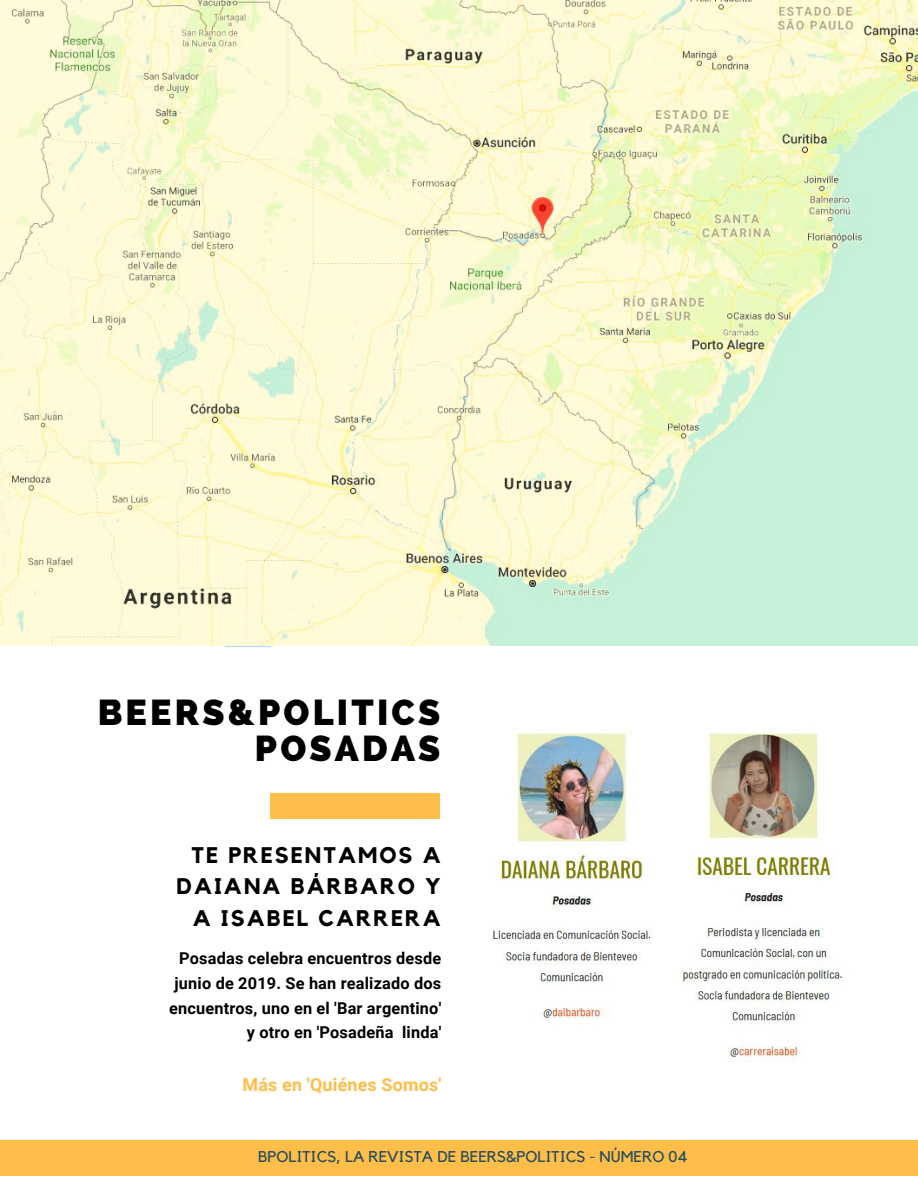
<style>
.page{position:relative;width:918px;height:1188px;background:#fff}
.page>*{position:absolute;margin:0;border:0;box-sizing:border-box;transform-origin:0 0}
.t1{font:800 35.85px/36px "Raleway";letter-spacing:.09em;color:#000;text-align:right}
.t2{font:700 22.5px/31.5px "Kollektif";letter-spacing:.09em;color:#000;text-align:right}
.t3{font:700 17.85px "Roboto";letter-spacing:.01em;color:#ffbd4a}
.t4{font:700 16.35px/24.6px "Roboto";letter-spacing:.01em;color:#000;text-align:right}
.t5{font:15.6px "Kollektif";color:#254f5e}
</style>
<div class="page">
<div style="left:270px;top:794px;width:170px;height:25px;background:#ffbd4a"></div>
<div style="left:0;top:1140px;width:918px;height:35px;background:#ffbd4a"></div>
<img style="left:0;top:0;width:918px;height:646px">
<img style="left:492px;top:728px;width:351px;height:334px">
<h1 class="t1" style="left:98px;top:695px;width:344px">BEERS&amp;POLITICS<br>POSADAS</h1>
<h2 class="t2" style="left:177px;top:840px;width:266px">TE PRESENTAMOS A<br>DAIANA BÁRBARO Y<br>A ISABEL CARRERA</h2>
<p class="t4" style="left:169px;top:947px;width:274px">Posadas celebra encuentros desde junio de 2019. Se han realizado dos encuentros, uno en el 'Bar argentino' y otro en 'Posadeña linda'</p>
<p class="t3" style="left:243px;top:1074px;width:200px">Más en 'Quiénes Somos'</p>
<p class="t5" style="left:258px;top:1149px;width:431px">BPOLITICS, LA REVISTA DE BEERS&amp;POLITICS - NÚMERO 04</p>
</div>
